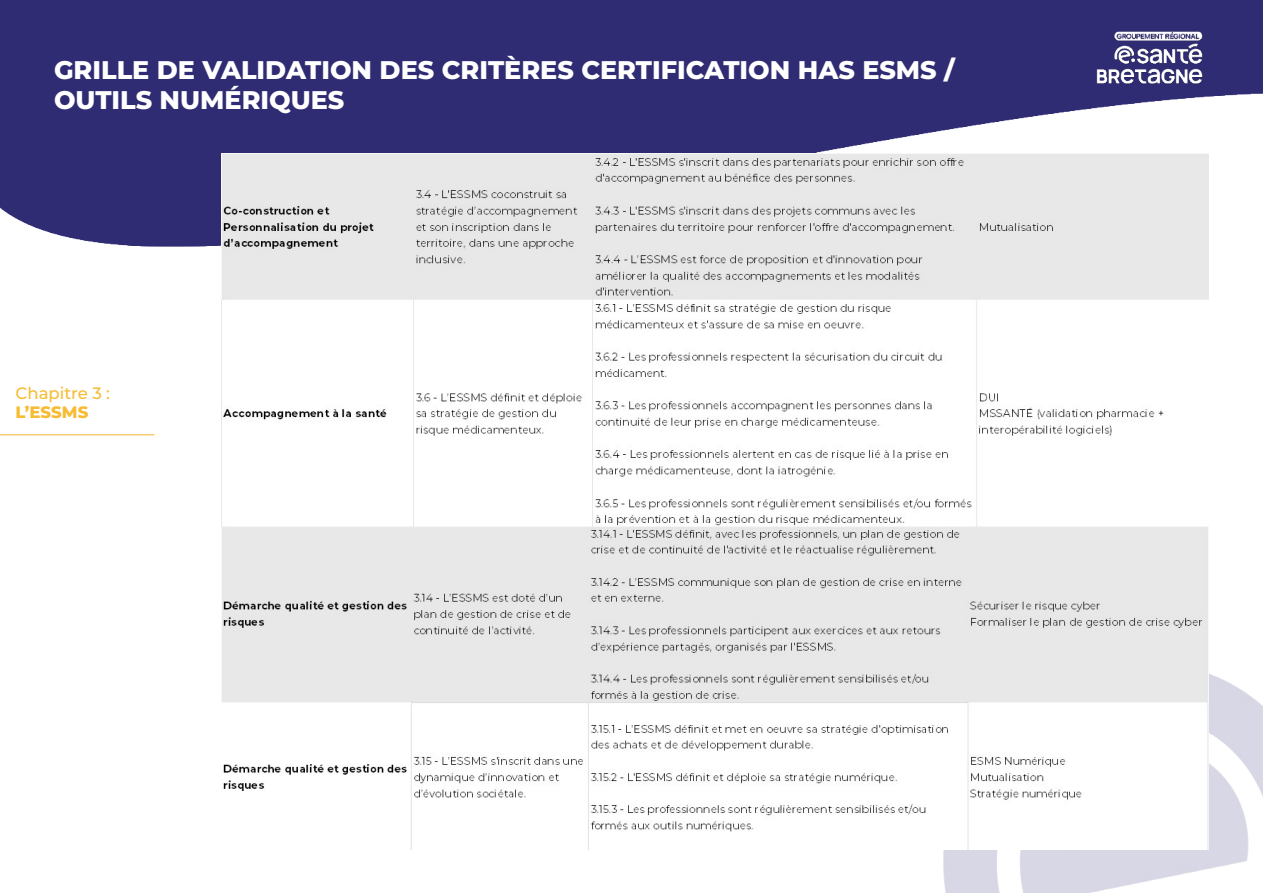
<style>
.page{position:relative;width:1263px;height:893px;background:#fff}
.page>*{position:absolute;margin:0;border:0;box-sizing:border-box;transform-origin:0 0}
.t1{font:800 25.5px/30.6px "Montserrat";color:#fff}
.t2{font:500 16.5px "Montserrat";color:#f6bc33}
.t3{font:800 16.5px "Montserrat";color:#f6bc33}
</style>
<div class="page">
<img style="left:0;top:0;width:1263px;height:436px">
<img style="left:943px;top:673px;width:320px;height:220px">
<img style="left:1091px;top:27px;width:118px;height:61px">
<img style="left:221px;top:154px;width:988px;height:696px">
<hr style="left:0;top:434px;width:154px;height:1px;background:#f6bd3f">
<p class="t1" style="left:54px;top:54px;width:902px">GRILLE DE VALIDATION DES CRITÈRES CERTIFICATION HAS ESMS /<br>OUTILS NUMÉRIQUES</p>
<p class="t2" style="left:16px;top:386px;width:96px">Chapitre 3 :</p>
<p class="t3" style="left:16px;top:403px;width:74px">L’ESSMS</p>
</div>
